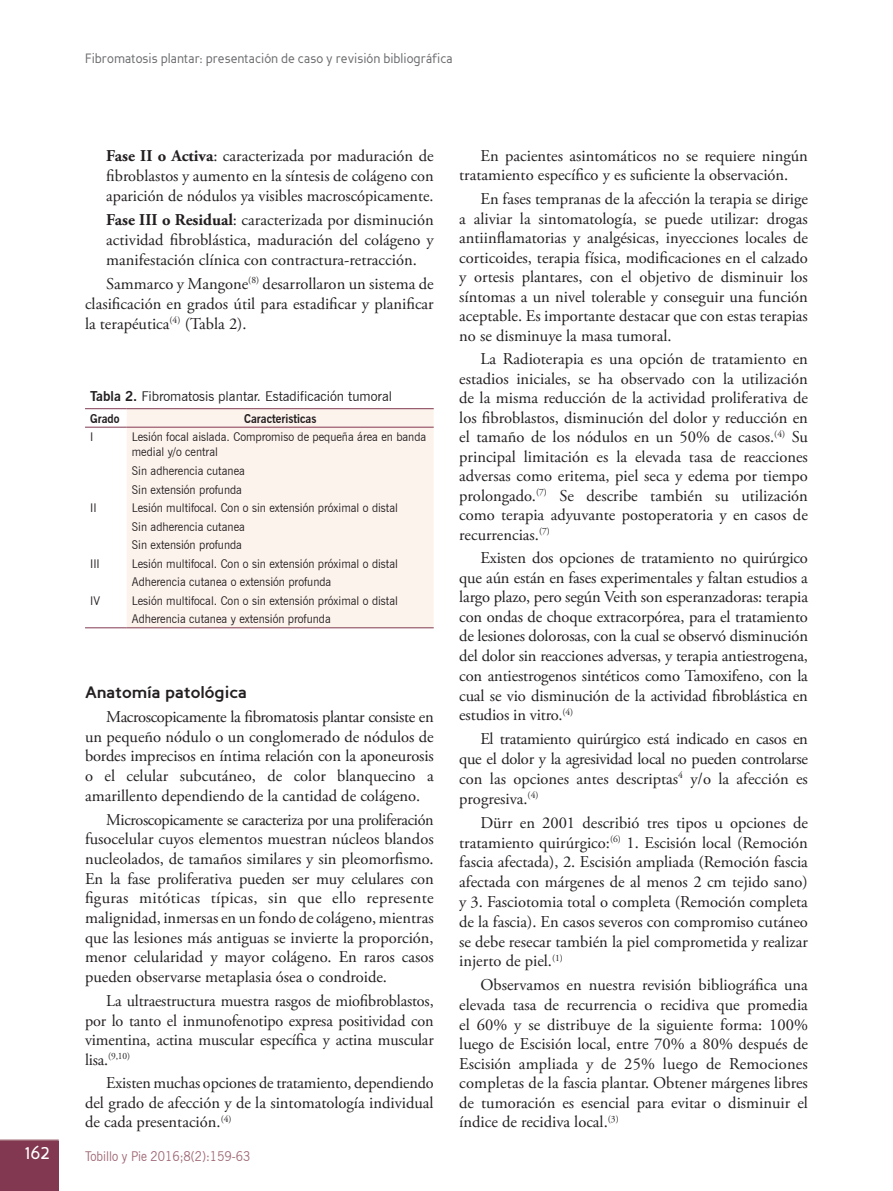
<style>
.page{position:relative;width:893px;height:1191px;background:#fff}
.page>*{position:absolute;margin:0;border:0;box-sizing:border-box;transform-origin:0 0}
.t1{font:21px "Perspective Sans";color:#fff;scale:.9 1}
.t2{font:16.5px/19.5px "Adobe Garamond Pro";color:#231f20;text-align:justify}
.t3{font:700 16.5px "Perspective Sans";color:#231f20}
.t4{font:13.5px "Perspective Sans";color:#6c6d70;scale:.9 1}
.t5{font:13.5px "News Gothic BT";color:#231f20}
.t6{font:13.5px "News Gothic BT";color:#9f6875;scale:.9 1}
.t7{font:12px/18.5px "News Gothic BT";color:#231f20;scale:.95 1}
.t8{font:700 12px "News Gothic BT";color:#231f20;scale:.95 1}
.t9{font:9.6px "Adobe Garamond Pro";color:#231f20}
.s1{font-weight:700}
.s2{font-size:16.5px}
</style>
<div class="page">
<div style="left:0;top:1141px;width:59px;height:50px;background:#823850"></div>
<hr style="left:0;top:1139px;width:59px;height:2px;background:#9f6875">
<div style="left:127px;top:409px;width:307px;height:218px;background:#fdf3ed"></div>
<hr style="left:85px;top:408px;width:42px;height:1px;background:#823850">
<hr style="left:127px;top:408px;width:307px;height:1px;background:#823850">
<hr style="left:85px;top:427px;width:42px;height:1px;background:#823850">
<hr style="left:127px;top:427px;width:307px;height:1px;background:#823850">
<hr style="left:85px;top:627px;width:42px;height:1px;background:#823850">
<hr style="left:127px;top:627px;width:307px;height:1px;background:#823850">
<p class="t4" style="left:85px;top:51px;width:410px">Fibromatosis plantar: presentación de caso y revisión bibliográfica</p>
<p class="t2" style="left:106px;top:146px;width:329px;line-height:20px"><span class="s1">Fase II o Activa</span>: caracterizada por maduración de fibroblastos y aumento en la síntesis de colágeno con aparición de nódulos ya visibles macroscópicamente.</p>
<p class="t2" style="left:106px;top:210px;width:329px;line-height:20px"><span class="s1">Fase III o Residual</span>: caracterizada por disminución actividad fibroblástica, maduración del colágeno y manifestación clínica con contractura-retracción.</p>
<p class="t2" style="left:85px;top:274px;width:350px;line-height:20px;text-indent:21px">Sammarco y Mangone<sup>(8)</sup> desarrollaron un sistema de clasificación en grados útil para estadificar y planificar la terapéutica<sup>(4)</sup> (Tabla 2).</p>
<p class="t5" style="left:90px;top:388px;width:303px"><span class="s1">Tabla 2.</span> Fibromatosis plantar. Estadificación tumoral</p>
<p class="t8" style="left:90px;top:411px;width:32px">Grado</p>
<p class="t8" style="left:244px;top:411px;width:78px">Caracteristicas</p>
<p class="t7" style="left:90px;top:427px;width:5px">I</p>
<p class="t7" style="left:132px;top:429px;width:311px;line-height:15px">Lesión focal aislada. Compromiso de pequeña área en banda medial y/o central</p>
<p class="t7" style="left:132px;top:462px;width:121px">Sin adherencia cutanea<br>Sin extensión profunda</p>
<p class="t7" style="left:90px;top:498px;width:8px">II</p>
<p class="t7" style="left:132px;top:498px;width:282px">Lesión multifocal. Con o sin extensión próximal o distal<br>Sin adherencia cutanea<br>Sin extensión profunda</p>
<p class="t7" style="left:90px;top:554px;width:12px">III</p>
<p class="t7" style="left:132px;top:554px;width:282px">Lesión multifocal. Con o sin extensión próximal o distal<br>Adherencia cutanea o extensión profunda</p>
<p class="t7" style="left:90px;top:591px;width:12px">IV</p>
<p class="t7" style="left:132px;top:591px;width:282px">Lesión multifocal. Con o sin extensión próximal o distal<br>Adherencia cutanea y extensión profunda</p>
<p class="t3" style="left:85px;top:683px;width:164px">Anatomía patológica</p>
<p class="t2" style="left:85px;top:707px;width:350px;text-indent:21px">Macroscopicamente la fibromatosis plantar consiste en un pequeño nódulo o un conglomerado de nódulos de bordes imprecisos en íntima relación con la aponeurosis o el celular subcutáneo, de color blanquecino a amarillento dependiendo de la cantidad de colágeno.</p>
<p class="t2" style="left:85px;top:810px;width:350px;text-indent:21px">Microscopicamente se caracteriza por una proliferación fusocelular cuyos elementos muestran núcleos blandos nucleolados, de tamaños similares y sin pleomorfismo.<br>En la fase proliferativa pueden ser muy celulares con figuras mitóticas típicas, sin que ello represente malignidad, inmersas en un fondo de colágeno, mientras que las lesiones más antiguas se invierte la proporción, menor celularidad y mayor colágeno. En raros casos pueden observarse metaplasia ósea o condroide.</p>
<p class="t2" style="left:85px;top:991px;width:350px;text-indent:21px">La ultraestructura muestra rasgos de miofibroblastos, por lo tanto el inmunofenotipo expresa positividad con vimentina, actina muscular específica y actina muscular</p>
<p class="t9" style="left:85px;top:1050px;width:47px"><span class="s2">lisa.</span>(9,10)</p>
<p class="t2" style="left:85px;top:1074px;width:350px;text-indent:21px">Existen muchas opciones de tratamiento, dependiendo del grado de afección y de la sintomatología individual de cada presentación.<sup>(4)</sup></p>
<p class="t1" style="left:25px;top:1139px;width:30px">162</p>
<p class="t6" style="left:85px;top:1147px;width:185px">Tobillo y Pie 2016;8(2):159-63</p>
<p class="t2" style="left:459px;top:146px;width:350px;text-indent:21px">En pacientes asintomáticos no se requiere ningún tratamiento específico y es suficiente la observación.</p>
<p class="t2" style="left:459px;top:190px;width:350px;text-indent:21px">En fases tempranas de la afección la terapia se dirige a aliviar la sintomatología, se puede utilizar: drogas antiinflamatorias y analgésicas, inyecciones locales de corticoides, terapia física, modificaciones en el calzado y ortesis plantares, con el objetivo de disminuir los síntomas a un nivel tolerable y conseguir una función aceptable. Es importante destacar que con estas terapias no se disminuye la masa tumoral.</p>
<p class="t2" style="left:459px;top:350px;width:350px;text-indent:21px">La Radioterapia es una opción de tratamiento en estadios iniciales, se ha observado con la utilización de la misma reducción de la actividad proliferativa de los fibroblastos, disminución del dolor y reducción en el tamaño de los nódulos en un 50% de casos.<sup>(4)</sup> Su principal limitación es la elevada tasa de reacciones adversas como eritema, piel seca y edema por tiempo prolongado.<sup>(7)</sup> Se describe también su utilización como terapia adyuvante postoperatoria y en casos de recurrencias.<sup>(7)</sup></p>
<p class="t2" style="left:459px;top:549px;width:350px;text-indent:21px">Existen dos opciones de tratamiento no quirúrgico que aún están en fases experimentales y faltan estudios a largo plazo, pero según Veith son esperanzadoras: terapia con ondas de choque extracorpórea, para el tratamiento de lesiones dolorosas, con la cual se observó disminución del dolor sin reacciones adversas, y terapia antiestrogena, con antiestrogenos sintéticos como Tamoxifeno, con la cual se vio disminución de la actividad fibroblástica en estudios in vitro.<sup>(4)</sup></p>
<p class="t2" style="left:459px;top:730px;width:350px;text-indent:21px">El tratamiento quirúrgico está indicado en casos en que el dolor y la agresividad local no pueden controlarse con las opciones antes descriptas<sup>4</sup> y/o la afección es progresiva.<sup>(4)</sup></p>
<p class="t2" style="left:459px;top:813px;width:350px;text-indent:21px">Dürr en 2001 describió tres tipos u opciones de tratamiento quirúrgico:<sup>(6)</sup> 1. Escisión local (Remoción fascia afectada), 2. Escisión ampliada (Remoción fascia afectada con márgenes de al menos 2 cm tejido sano) y 3. Fasciotomia total o completa (Remoción completa de la fascia). En casos severos con compromiso cutáneo se debe resecar también la piel comprometida y realizar injerto de piel.<sup>(1)</sup></p>
<p class="t2" style="left:459px;top:976px;width:350px;text-indent:21px">Observamos en nuestra revisión bibliográfica una elevada tasa de recurrencia o recidiva que promedia el 60% y se distribuye de la siguiente forma: 100% luego de Escisión local, entre 70% a 80% después de Escisión ampliada y de 25% luego de Remociones completas de la fascia plantar. Obtener márgenes libres de tumoración es esencial para evitar o disminuir el índice de recidiva local.<sup>(3)</sup></p>
</div>
